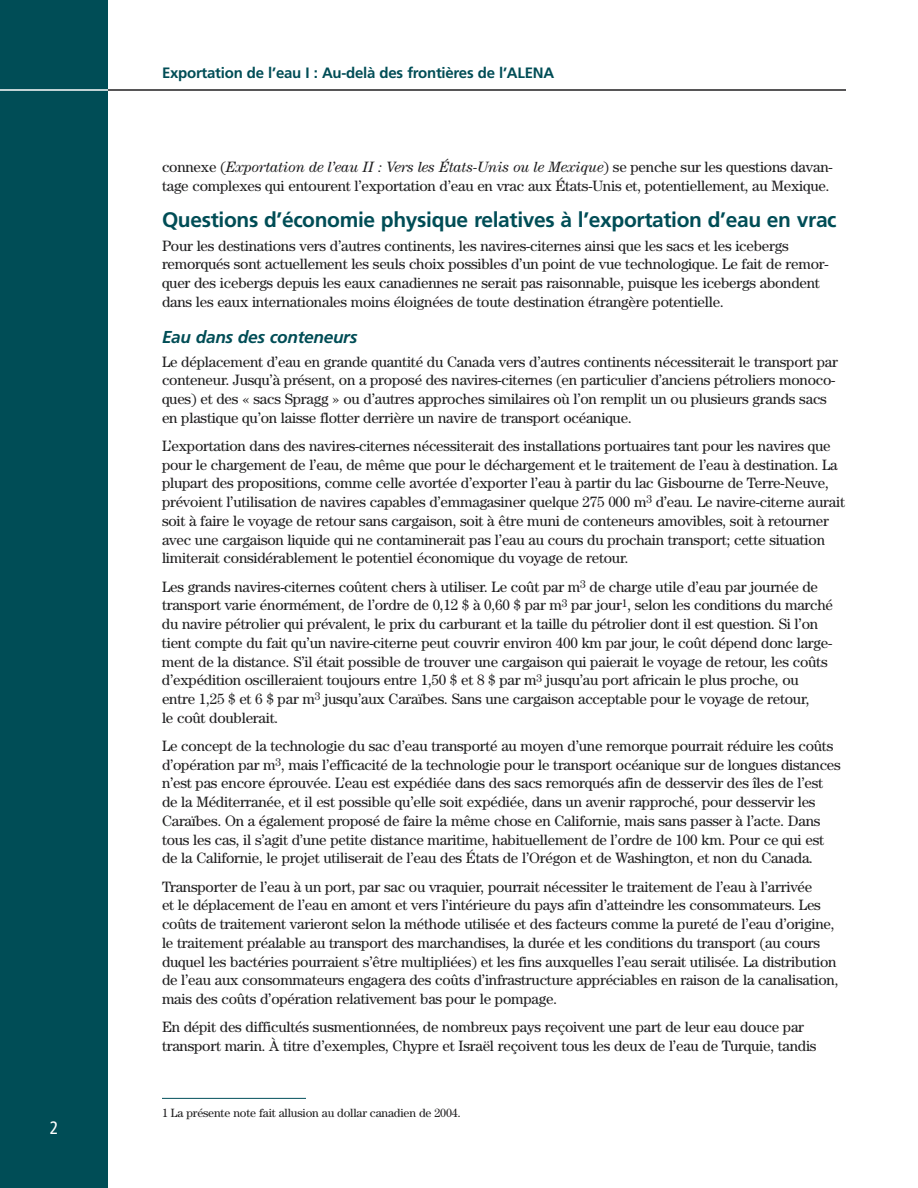
<style>
.page{position:relative;width:918px;height:1188px;background:#fff}
.page>*{position:absolute;margin:0;border:0;box-sizing:border-box;transform-origin:0 0}
.t1{font:700 21px "Frutiger";letter-spacing:-.015em;color:#004d56}
.t2{font:condensed 18px "Frutiger";color:#fff}
.t3{font:italic 700 17.25px "Frutiger";letter-spacing:-.015em;color:#004d56}
.t4{font:15px/18.8px "Century";letter-spacing:-.015em;color:#201f20}
.t5{font:700 15px "Frutiger";letter-spacing:-.015em;color:#004d56}
.t6{font:12px "Century";letter-spacing:-.015em;color:#201f20}
.s1{font-style:italic}
</style>
<div class="page">
<hr style="left:90px;top:89px;width:756px;height:2px;background:#201f20">
<div style="left:0;top:0;width:108px;height:1188px;background:#004d56"></div>
<hr style="left:0;top:89px;width:108px;height:2px;background:#fff">
<hr style="left:162px;top:1098px;width:144px;height:1px;background:#004f5b">
<p class="t2" style="left:50px;top:1121px;width:10px">2</p>
<p class="t5" style="left:162px;top:67px;width:394px">Exportation de l’eau I : Au-delà des frontières de l’ALENA</p>
<p class="t4" style="left:162px;top:159px;width:672px">connexe (<span class="s1">Exportation de l’eau II : Vers les États-Unis ou le Mexique</span>) se penche sur les questions davan&shy;tage complexes qui entourent l’exportation d’eau en vrac aux États-Unis et, potentiellement, au Mexique.</p>
<h1 class="t1" style="left:162px;top:211px;width:676px">Questions d’économie physique relatives à l’exportation d’eau en vrac</h1>
<p class="t4" style="left:162px;top:238px;width:668px">Pour les destinations vers d’autres continents, les navires-citernes ainsi que les sacs et les icebergs remorqués sont actuellement les seuls choix possibles d’un point de vue technologique. Le fait de remor&shy;quer des icebergs depuis les eaux canadiennes ne serait pas raisonnable, puisque les icebergs abondent dans les eaux internationales moins éloignées de toute destination étrangère potentielle.</p>
<p class="t3" style="left:162px;top:330px;width:197px">Eau dans des conteneurs</p>
<p class="t4" style="left:162px;top:353px;width:677px">Le déplacement d’eau en grande quantité du Canada vers d’autres continents nécessiterait le transport par conteneur. Jusqu’à présent, on a proposé des navires-citernes (en particulier d’anciens pétroliers monoco&shy;ques) et des « sacs Spragg » ou d’autres approches similaires où l’on remplit un ou plusieurs grands sacs en plastique qu’on laisse flotter derrière un navire de transport océanique.</p>
<p class="t4" style="left:162px;top:438px;width:685px">L’exportation dans des navires-citernes nécessiterait des installations portuaires tant pour les navires que pour le chargement de l’eau, de même que pour le déchargement et le traitement de l’eau à destination. La plupart des propositions, comme celle avortée d’exporter l’eau à partir du lac Gisbourne de Terre-Neuve, prévoient l’utilisation de navires capables d’emmagasiner quelque 275 000 m<sup>3</sup> d’eau. Le navire-citerne aurait soit à faire le voyage de retour sans cargaison, soit à être muni de conteneurs amovibles, soit à retourner avec une cargaison liquide qui ne contaminerait pas l’eau au cours du prochain transport; cette situation limiterait considérablement le potentiel économique du voyage de retour.</p>
<p class="t4" style="left:162px;top:578px;width:673px">Les grands navires-citernes coûtent chers à utiliser. Le coût par m<sup>3</sup> de charge utile d’eau par journée de transport varie énormément, de l’ordre de 0,12 $ à 0,60 $ par m<sup>3</sup> par jour<sup>1</sup>, selon les conditions du marché du navire pétrolier qui prévalent, le prix du carburant et la taille du pétrolier dont il est question. Si l’on tient compte du fait qu’un navire-citerne peut couvrir environ 400 km par jour, le coût dépend donc large&shy;ment de la distance. S’il était possible de trouver une cargaison qui paierait le voyage de retour, les coûts d’expédition oscilleraient toujours entre 1,50 $ et 8 $ par m<sup>3</sup> jusqu’au port africain le plus proche, ou entre 1,25 $ et 6 $ par m<sup>3</sup> jusqu’aux Caraïbes. Sans une cargaison acceptable pour le voyage de retour,<br>le coût doublerait.</p>
<p class="t4" style="left:162px;top:738px;width:680px">Le concept de la technologie du sac d’eau transporté au moyen d’une remorque pourrait réduire les coûts d’opération par m<sup>3</sup>, mais l’efficacité de la technologie pour le transport océanique sur de longues distances n’est pas encore éprouvée. L’eau est expédiée dans des sacs remorqués afin de desservir des îles de l’est de la Méditerranée, et il est possible qu’elle soit expédiée, dans un avenir rapproché, pour desservir les Caraïbes. On a également proposé de faire la même chose en Californie, mais sans passer à l’acte. Dans tous les cas, il s’agit d’une petite distance maritime, habituellement de l’ordre de 100 km. Pour ce qui est de la Californie, le projet utiliserait de l’eau des États de l’Orégon et de Washington, et non du Canada.</p>
<p class="t4" style="left:162px;top:878px;width:678px">Transporter de l’eau à un port, par sac ou vraquier, pourrait nécessiter le traitement de l’eau à l’arrivée<br>et le déplacement de l’eau en amont et vers l’intérieure du pays afin d’atteindre les consommateurs. Les coûts de traitement varieront selon la méthode utilisée et des facteurs comme la pureté de l’eau d’origine, le traitement préalable au transport des marchandises, la durée et les conditions du transport (au cours duquel les bactéries pourraient s’être multipliées) et les fins auxquelles l’eau serait utilisée. La distribution de l’eau aux consommateurs engagera des coûts d’infrastructure appréciables en raison de la canalisation, mais des coûts d’opération relativement bas pour le pompage.</p>
<p class="t4" style="left:162px;top:1019px;width:656px">En dépit des difficultés susmentionnées, de nombreux pays reçoivent une part de leur eau douce par transport marin. À titre d’exemples, Chypre et Israël reçoivent tous les deux de l’eau de Turquie, tandis</p>
<p class="t6" style="left:162px;top:1108px;width:300px">1 La présente note fait allusion au dollar canadien de 2004.</p>
</div>
